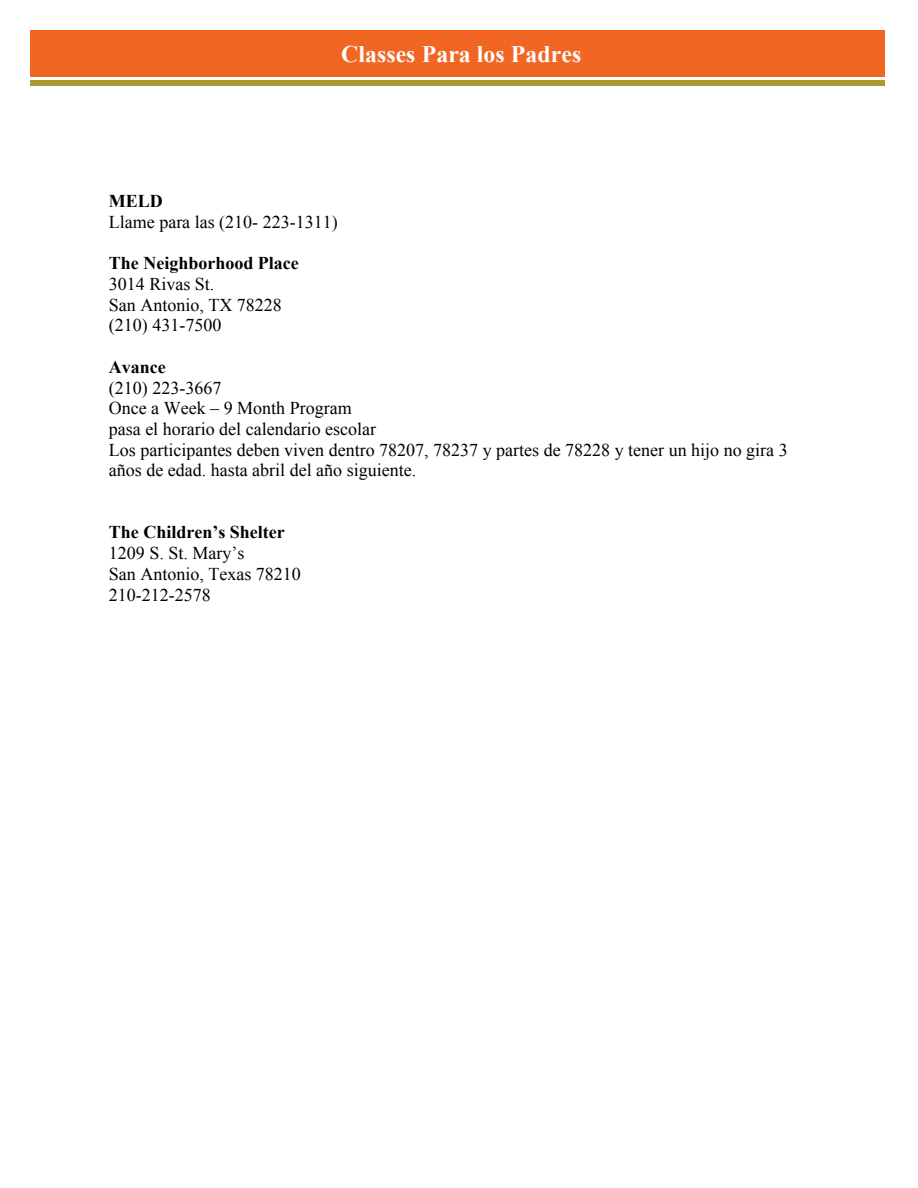
<style>
.page{position:relative;width:918px;height:1188px;background:#fff}
.page>*{position:absolute;margin:0;border:0;box-sizing:border-box;transform-origin:0 0}
.t1{font:700 23.7px "Times New Roman";letter-spacing:.005em;color:#fff}
.t2{font:18px/20.7px "Times New Roman";color:#000}
.t3{font:700 18px "Times New Roman";color:#000}
</style>
<div class="page">
<div style="left:30px;top:30px;width:855px;height:46px;background:#f16622"></div>
<div style="left:30px;top:80px;width:855px;height:6px;background:#a99b30"></div>
<h1 class="t1" style="left:341px;top:37px;width:242px">Classes Para los Padres</h1>
<p class="t3" style="left:109px;top:189px;width:55px">MELD</p>
<p class="t2" style="left:109px;top:211px;width:230px">Llame para las (210- 223-1311)</p>
<p class="t3" style="left:109px;top:251px;width:192px">The Neighborhood Place</p>
<p class="t2" style="left:109px;top:273px;width:174px">3014 Rivas St.<br>San Antonio, TX 78228 (210) 431-7500</p>
<p class="t3" style="left:109px;top:354px;width:58px">Avance</p>
<p class="t2" style="left:109px;top:377px;width:680px">(210) 223-3667<br>Once a Week – 9 Month Program<br>pasa el horario del calendario escolar<br>Los participantes deben viven dentro 78207, 78237 y partes de 78228 y tener un hijo no gira 3 años de edad. hasta abril del año siguiente.</p>
<p class="t3" style="left:109px;top:520px;width:178px">The Children’s Shelter</p>
<p class="t2" style="left:109px;top:543px;width:193px">1209 S. St. Mary’s<br>San Antonio, Texas 78210<br>210-212-2578</p>
</div>
